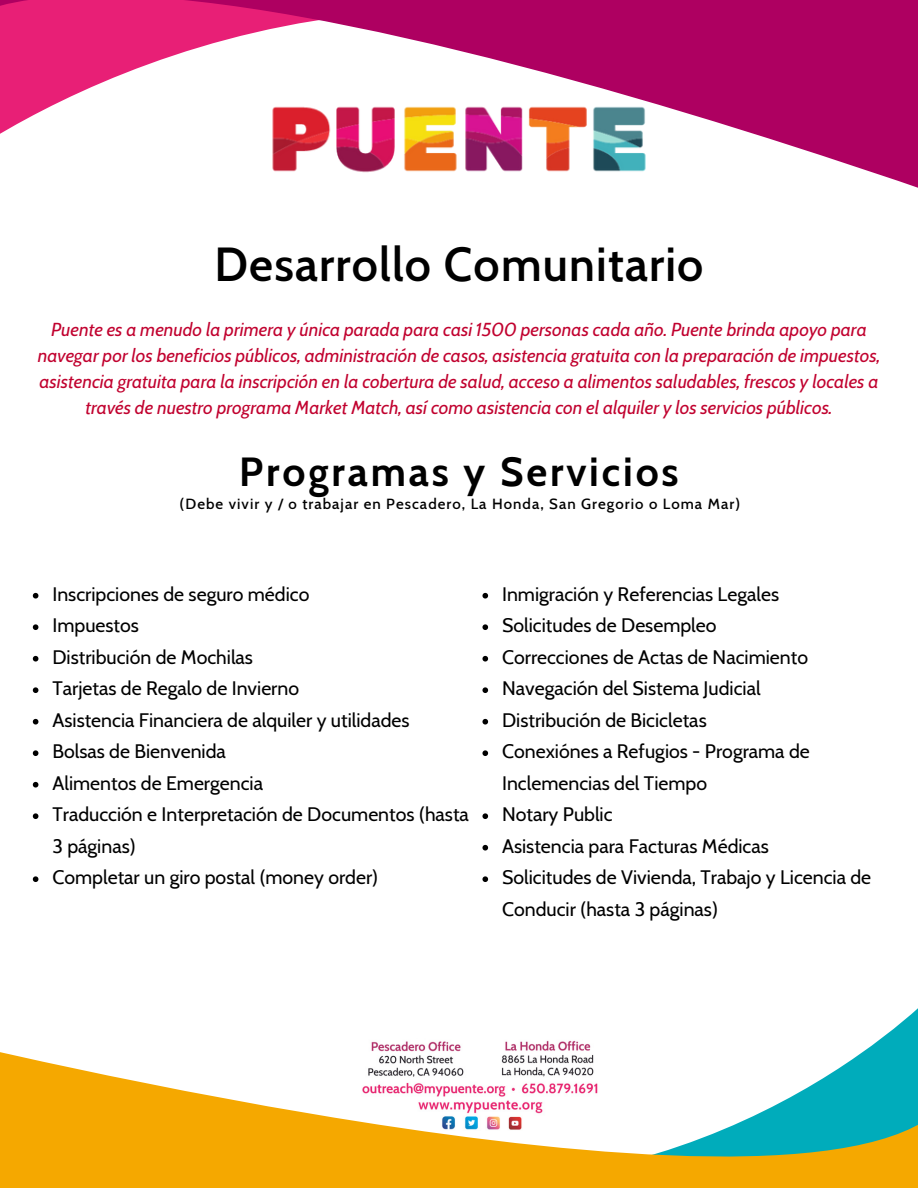
<style>
.page{position:relative;width:918px;height:1188px;background:#fff}
.page>*{position:absolute;margin:0;border:0;box-sizing:border-box;transform-origin:0 0}
.t1{font:600 46.5px "Cabin";letter-spacing:.025em;color:#000}
.t2{font:700 40.5px "Cabin";letter-spacing:.07em;color:#000}
.t3{font:19.5px/31.5px "Cabin";color:#000}
.t4{font:italic 18.75px/25.8px "Cabin";color:#c1022f;text-align:center}
.t5{font:500 15px "Cabin";letter-spacing:.07em;color:#000}
</style>
<div class="page">
<svg style="left:0;top:0;width:918px;height:188px"></svg>
<img style="left:258px;top:92px;width:403px;height:95px">
<svg style="left:33px;top:593px;width:5px;height:6px"></svg>
<svg style="left:33px;top:624px;width:5px;height:6px"></svg>
<svg style="left:33px;top:656px;width:5px;height:6px"></svg>
<svg style="left:33px;top:687px;width:5px;height:6px"></svg>
<svg style="left:33px;top:719px;width:5px;height:6px"></svg>
<svg style="left:33px;top:750px;width:5px;height:6px"></svg>
<svg style="left:33px;top:782px;width:5px;height:6px"></svg>
<svg style="left:33px;top:813px;width:5px;height:6px"></svg>
<svg style="left:33px;top:876px;width:5px;height:6px"></svg>
<svg style="left:482px;top:593px;width:6px;height:6px"></svg>
<svg style="left:482px;top:624px;width:6px;height:6px"></svg>
<svg style="left:482px;top:656px;width:6px;height:6px"></svg>
<svg style="left:482px;top:687px;width:6px;height:6px"></svg>
<svg style="left:482px;top:719px;width:6px;height:6px"></svg>
<svg style="left:482px;top:750px;width:6px;height:6px"></svg>
<svg style="left:482px;top:813px;width:6px;height:6px"></svg>
<svg style="left:482px;top:845px;width:6px;height:6px"></svg>
<svg style="left:482px;top:876px;width:6px;height:6px"></svg>
<svg style="left:0;top:1008px;width:918px;height:180px"></svg>
<p class="t1" style="left:215px;top:236px;width:490px">Desarrollo Comunitario</p>
<p class="t4" style="left:38px;top:317px;width:844px">Puente es a menudo la primera y única parada para casi 1500 personas cada año. Puente brinda apoyo para navegar por los beneficios públicos, administración de casos, asistencia gratuita con la preparación de impuestos, asistencia gratuita para la inscripción en la cobertura de salud, acceso a alimentos saludables, frescos y locales a través de nuestro programa Market Match, así como asistencia con el alquiler y los servicios públicos.</p>
<p class="t2" style="left:239px;top:446px;width:441px">Programas y Servicios</p>
<p class="t5" style="left:180px;top:495px;width:562px">(Debe vivir y / o trabajar en Pescadero, La Honda, San Gregorio o Loma Mar)</p>
<h1 class="t3" style="left:52px;top:578px;width:259px">Inscripciones de seguro médico</h1>
<h2 class="t3" style="left:52px;top:610px;width:88px">Impuestos</h2>
<p class="t3" style="left:52px;top:641px;width:202px">Distribución de Mochilas</p>
<p class="t3" style="left:52px;top:673px;width:248px">Tarjetas de Regalo de Invierno</p>
<p class="t3" style="left:52px;top:704px;width:359px">Asistencia Financiera de alquiler y utilidades</p>
<p class="t3" style="left:52px;top:736px;width:175px">Bolsas de Bienvenida</p>
<p class="t3" style="left:52px;top:767px;width:212px">Alimentos de Emergencia</p>
<p class="t3" style="left:52px;top:799px;width:418px">Traducción e Interpretación de Documentos (hasta<br>3 páginas)</p>
<p class="t3" style="left:52px;top:862px;width:327px">Completar un giro postal (money order)</p>
<p class="t3" style="left:502px;top:578px;width:279px">Inmigración y Referencias Legales</p>
<p class="t3" style="left:502px;top:610px;width:216px">Solicitudes de Desempleo</p>
<p class="t3" style="left:502px;top:641px;width:307px">Correcciones de Actas de Nacimiento</p>
<p class="t3" style="left:502px;top:673px;width:260px">Navegación del Sistema Judicial</p>
<p class="t3" style="left:502px;top:704px;width:206px">Distribución de Bicicletas</p>
<p class="t3" style="left:502px;top:736px;width:309px">Conexiónes a Refugios - Programa de<br>Inclemencias del Tiempo</p>
<p class="t3" style="left:502px;top:799px;width:112px">Notary Public</p>
<p class="t3" style="left:502px;top:830px;width:268px">Asistencia para Facturas Médicas</p>
<p class="t3" style="left:502px;top:862px;width:371px">Solicitudes de Vivienda, Trabajo y Licencia de<br>Conducir (hasta 3 páginas)</p>
</div>
